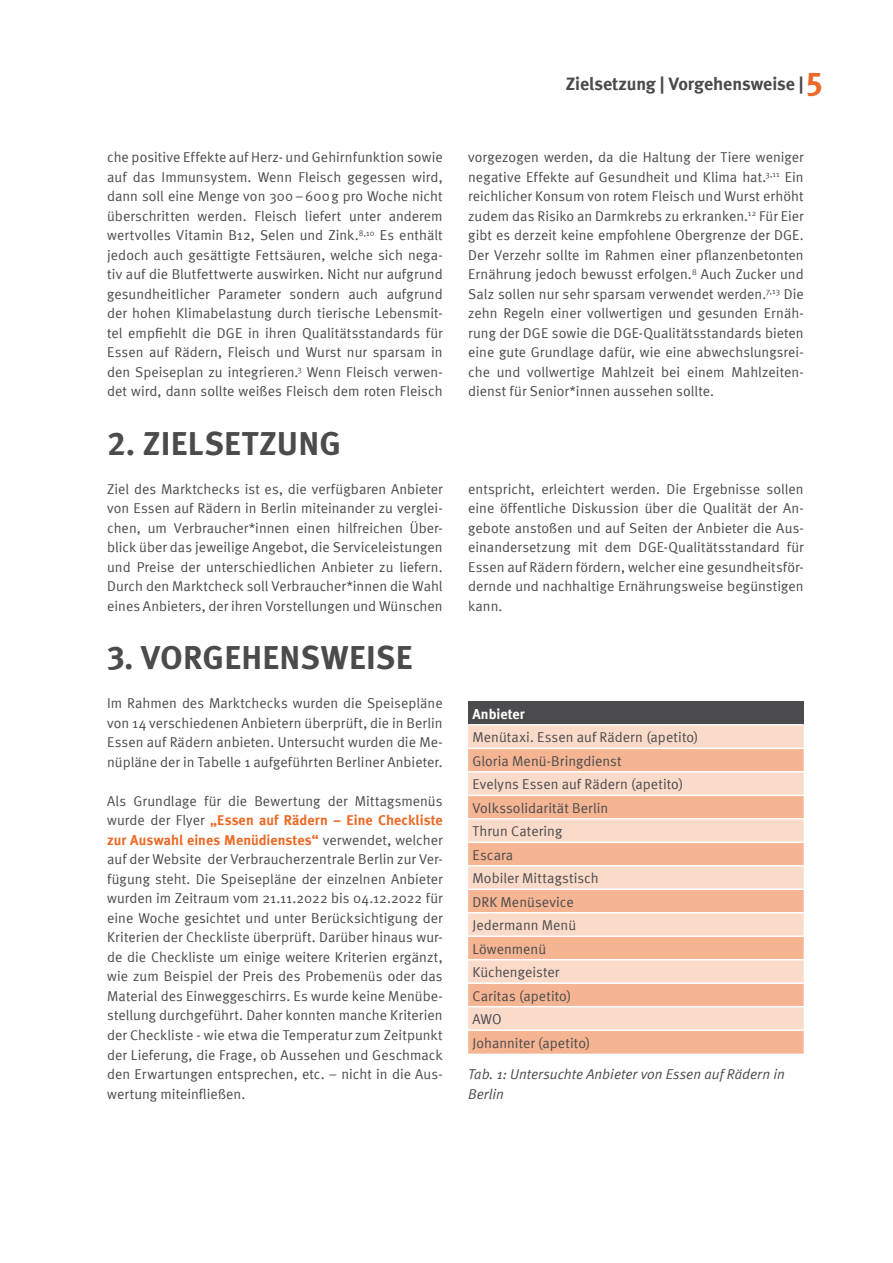
<style>
.page{position:relative;width:893px;height:1263px;background:#fff}
.page>*{position:absolute;margin:0;border:0;box-sizing:border-box;transform-origin:0 0}
.Ü1{font:700 33px "Meta Pro";letter-spacing:.01em;color:#4b4b4d}
.Ü3{font:700 18px "Meta";color:#4b4b4d}
.Tabelle{font:14.25px/19.5px "Meta Normal";letter-spacing:.005em;color:#4b4b4d;text-align:justify}
.BIldunterschrift{font:italic 14.25px/19.5px "Meta Normal";color:#4b4b4d}
.Tabelle-2{font:700 14.25px "Meta";color:#fff}
.s1{font-size:33px;color:#eb6a27}
.s2{font-family:"Meta";font-weight:700;color:#eb6a27}
</style>
<div class="page">
<div style="left:468px;top:701px;width:336px;height:24px;background:#4b4b4d"></div>
<div style="left:468px;top:725px;width:336px;height:22px;background:#fadac9"></div>
<svg style="left:468px;top:749px;width:336px;height:305px;background:#f7c7ad"></svg>
<hr style="left:468px;top:724px;width:336px;height:1px;background:#fff">
<hr style="left:468px;top:771px;width:336px;height:1px;background:#fff">
<hr style="left:468px;top:794px;width:336px;height:2px;background:#fff">
<hr style="left:468px;top:818px;width:336px;height:1px;background:#fff">
<hr style="left:468px;top:841px;width:336px;height:2px;background:#fff">
<hr style="left:468px;top:865px;width:336px;height:1px;background:#fff">
<hr style="left:468px;top:888px;width:336px;height:2px;background:#fff">
<hr style="left:468px;top:912px;width:336px;height:1px;background:#fff">
<hr style="left:468px;top:935px;width:336px;height:2px;background:#fff">
<hr style="left:468px;top:959px;width:336px;height:1px;background:#fff">
<hr style="left:468px;top:982px;width:336px;height:2px;background:#fff">
<hr style="left:468px;top:1006px;width:336px;height:1px;background:#fff">
<hr style="left:468px;top:1029px;width:336px;height:2px;background:#fff">
<p class="Ü3" style="left:566px;top:73px;width:258px">Zielsetzung | Vorgehensweise | <span class="s1">5</span></p>
<p class="Tabelle" style="left:107px;top:148px;width:337px">che positive Effekte auf Herz- und Gehirnfunktion sowie auf das Immunsystem. Wenn Fleisch gegessen wird, dann soll eine Menge von 300–600g pro Woche nicht überschritten werden. Fleisch liefert unter anderem wertvolles Vitamin B12, Selen und Zink.<sup>8,10</sup> Es enthält jedoch auch gesättigte Fettsäuren, welche sich nega&shy;tiv auf die Blutfettwerte auswirken. Nicht nur aufgrund gesundheitlicher Parameter sondern auch aufgrund der hohen Klimabelastung durch tierische Lebensmit&shy;tel empfiehlt die DGE in ihren Qualitätsstandards für Essen auf Rädern, Fleisch und Wurst nur sparsam in den Speiseplan zu integrieren.<sup>3</sup> Wenn Fleisch verwen&shy;det wird, dann sollte weißes Fleisch dem roten Fleisch</p>
<p class="Tabelle" style="left:468px;top:148px;width:337px">vorgezogen werden, da die Haltung der Tiere weniger negative Effekte auf Gesundheit und Klima hat.<sup>3,11</sup> Ein reichlicher Konsum von rotem Fleisch und Wurst erhöht zudem das Risiko an Darmkrebs zu erkranken.<sup>12</sup> Für Eier gibt es derzeit keine empfohlene Obergrenze der DGE.<br>Der Verzehr sollte im Rahmen einer pflanzenbetonten Ernährung jedoch bewusst erfolgen.<sup>8</sup> Auch Zucker und Salz sollen nur sehr sparsam verwendet werden.<sup>7,13</sup> Die zehn Regeln einer vollwertigen und gesunden Ernäh&shy;rung der DGE sowie die DGE-Qualitätsstandards bieten eine gute Grundlage dafür, wie eine abwechslungsrei&shy;che und vollwertige Mahlzeit bei einem Mahlzeiten&shy;dienst für Senior*innen aussehen sollte.</p>
<p class="Ü1" style="left:107px;top:418px;width:235px">2. ZIELSETZUNG</p>
<p class="Tabelle" style="left:107px;top:479px;width:337px">Ziel des Marktchecks ist es, die verfügbaren Anbieter von Essen auf Rädern in Berlin miteinander zu verglei&shy;chen, um Verbraucher*innen einen hilfreichen Über&shy;blick über das jeweilige Angebot, die Serviceleistungen und Preise der unterschiedlichen Anbieter zu liefern.<br>Durch den Marktcheck soll Verbraucher*innen die Wahl eines Anbieters, der ihren Vorstellungen und Wünschen</p>
<p class="Tabelle" style="left:468px;top:479px;width:337px">entspricht, erleichtert werden. Die Ergebnisse sollen eine öffentliche Diskussion über die Qualität der An&shy;gebote anstoßen und auf Seiten der Anbieter die Aus&shy;einandersetzung mit dem DGE-Qualitätsstandard für Essen auf Rädern fördern, welcher eine gesundheitsför&shy;dernde und nachhaltige Ernährungsweise begünstigen kann.</p>
<p class="Ü1" style="left:107px;top:632px;width:307px">3. VORGEHENSWEISE</p>
<p class="Tabelle" style="left:107px;top:694px;width:337px">Im Rahmen des Marktchecks wurden die Speisepläne von 14 verschiedenen Anbietern überprüft, die in Berlin Essen auf Rädern anbieten. Untersucht wurden die Me&shy;nüpläne der in Tabelle 1 aufgeführten Berliner Anbieter.</p>
<p class="Tabelle" style="left:107px;top:791px;width:337px">Als Grundlage für die Bewertung der Mittagsmenüs wurde der Flyer <span class="s2">„Essen auf Rädern – Eine Checkliste zur Auswahl eines Menüdienstes“</span> verwendet, welcher auf der Website der Verbraucherzentrale Berlin zur Ver&shy;fügung steht. Die Speisepläne der einzelnen Anbieter wurden im Zeitraum vom 21.11.2022 bis 04.12.2022 für eine Woche gesichtet und unter Berücksichtigung der Kriterien der Checkliste überprüft. Darüber hinaus wur&shy;de die Checkliste um einige weitere Kriterien ergänzt, wie zum Beispiel der Preis des Probemenüs oder das Material des Einweggeschirrs. Es wurde keine Menübe&shy;stellung durchgeführt. Daher konnten manche Kriterien der Checkliste - wie etwa die Temperatur zum Zeitpunkt der Lieferung, die Frage, ob Aussehen und Geschmack den Erwartungen entsprechen, etc. – nicht in die Aus&shy;wertung miteinfließen.</p>
<p class="Tabelle-2" style="left:472px;top:705px;width:54px">Anbieter</p>
<p class="Tabelle" style="left:472px;top:727px;width:227px">Menütaxi. Essen auf Rädern (apetito)</p>
<p class="Tabelle" style="left:472px;top:751px;width:151px">Gloria Menü-Bringdienst</p>
<p class="Tabelle" style="left:472px;top:774px;width:212px">Evelyns Essen auf Rädern (apetito)</p>
<p class="Tabelle" style="left:472px;top:798px;width:137px">Volkssolidarität Berlin</p>
<p class="Tabelle" style="left:472px;top:821px;width:91px">Thrun Catering</p>
<p class="Tabelle" style="left:472px;top:845px;width:42px">Escara</p>
<p class="Tabelle" style="left:472px;top:868px;width:128px">Mobiler Mittagstisch</p>
<p class="Tabelle" style="left:472px;top:892px;width:103px">DRK Menüsevice</p>
<p class="Tabelle" style="left:472px;top:915px;width:105px">Jedermann Menü</p>
<p class="Tabelle" style="left:472px;top:939px;width:75px">Löwenmenü</p>
<p class="Tabelle" style="left:472px;top:962px;width:88px">Küchengeister</p>
<p class="Tabelle" style="left:472px;top:986px;width:100px">Caritas (apetito)</p>
<p class="Tabelle" style="left:472px;top:1009px;width:31px">AWO</p>
<p class="Tabelle" style="left:472px;top:1033px;width:119px">Johanniter (apetito)</p>
<p class="BIldunterschrift" style="left:468px;top:1064px;width:318px">Tab. 1: Untersuchte Anbieter von Essen auf Rädern in<br>Berlin</p>
</div>
